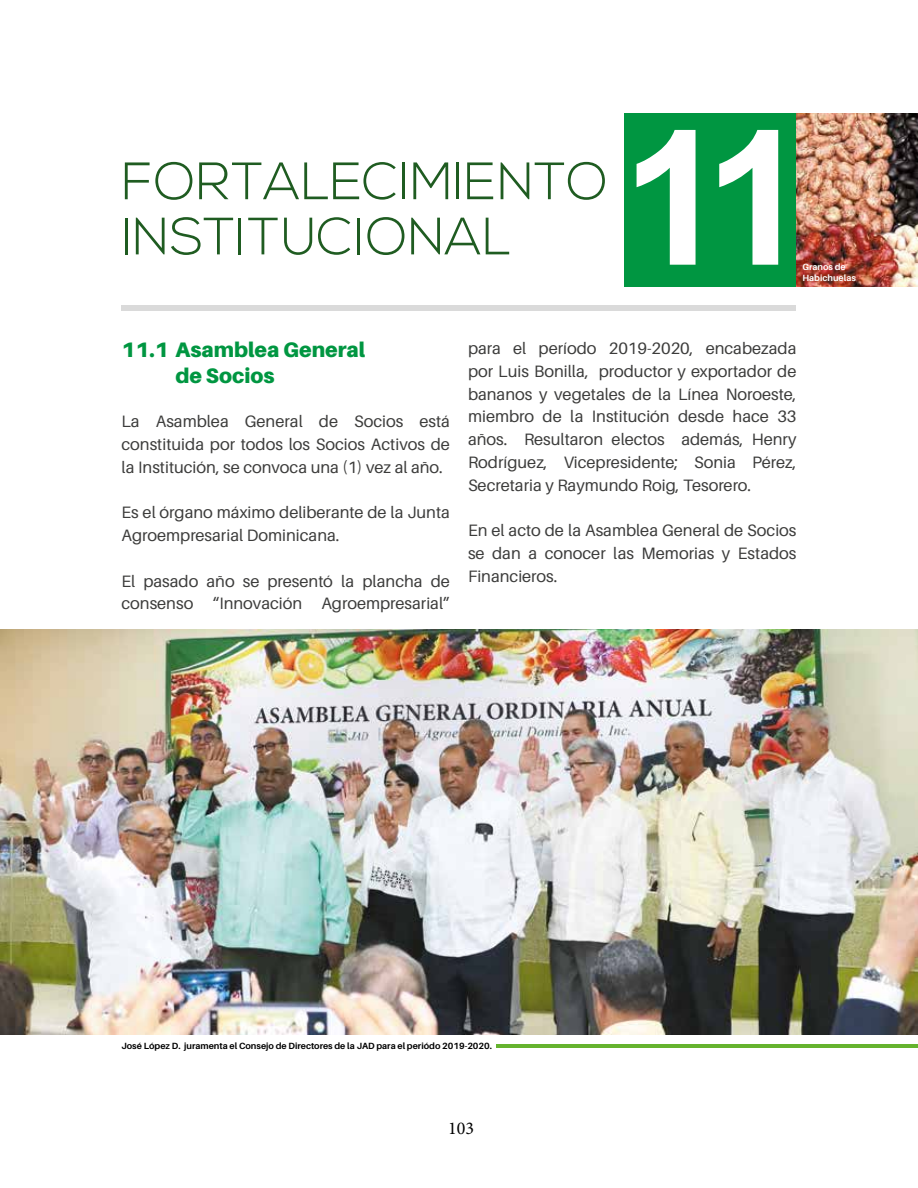
<style>
.page{position:relative;width:918px;height:1188px;background:#fff}
.page>*{position:absolute;margin:0;border:0;box-sizing:border-box;transform-origin:0 0}
.t1{font:700 187.5px "Arial";color:#fff}
.t2{font:300 52.5px/55.2px "Nexa";color:#1f5c21}
.t3{font:900 21px/25.2px "Aileron";color:#009641}
.t4{font:18px "Minion Pro";color:#000}
.t5{font:16.5px/22.8px "Aileron";color:#3c3c3b;text-align:justify}
.t6{font:700 9px "Aileron";color:#000}
.t7{font:700 9px/10.8px "Aileron";color:#fff}
</style>
<div class="page">
<div style="left:122px;top:305px;width:674px;height:6px;background:#dadada"></div>
<div style="left:624px;top:114px;width:294px;height:173px;background:#009641"></div>
<img style="left:796px;top:113px;width:122px;height:174px">
<img style="left:0;top:630px;width:918px;height:405px">
<hr style="left:497px;top:1044px;width:421px;height:4px;background:#65b32e">
<h2 class="t2" style="left:122px;top:156px;width:488px">FORTALECIMIENTO<br>INSTITUCIONAL</h2>
<h1 class="t1" style="left:622px;top:67px;width:188px">11</h1>
<p class="t7" style="left:802px;top:262px;width:55px">Granos de<br>Habichuelas</p>
<p class="t3" style="left:175px;top:337px;width:191px;text-indent:-54px">11.1 Asamblea General de Socios</p>
<p class="t5" style="left:122px;top:410px;width:330px">La Asamblea General de Socios está constituida por todos los Socios Activos de la Institución, se convoca una (1) vez al año.</p>
<p class="t5" style="left:122px;top:501px;width:330px">Es el órgano máximo deliberante de la Junta<br>Agroempresarial Dominicana.</p>
<p class="t5" style="left:122px;top:570px;width:330px">El pasado año se presentó la plancha de consenso “Innovación Agroempresarial”</p>
<p class="t5" style="left:468px;top:337px;width:330px">para el período 2019-2020, encabezada por Luis Bonilla, productor y exportador de bananos y vegetales de la Línea Noroeste, miembro de la Institución desde hace 33 años. Resultaron electos además, Henry Rodríguez, Vicepresidente; Sonia Pérez, Secretaria y Raymundo Roig, Tesorero.</p>
<p class="t5" style="left:468px;top:519px;width:330px">En el acto de la Asamblea General de Socios se dan a conocer las Memorias y Estados Financieros.</p>
<p class="t6" style="left:122px;top:1041px;width:372px">José López D. juramenta el Consejo de Directores de la JAD para el periódo 2019-2020.</p>
<p class="t4" style="left:448px;top:1117px;width:27px">103</p>
</div>
